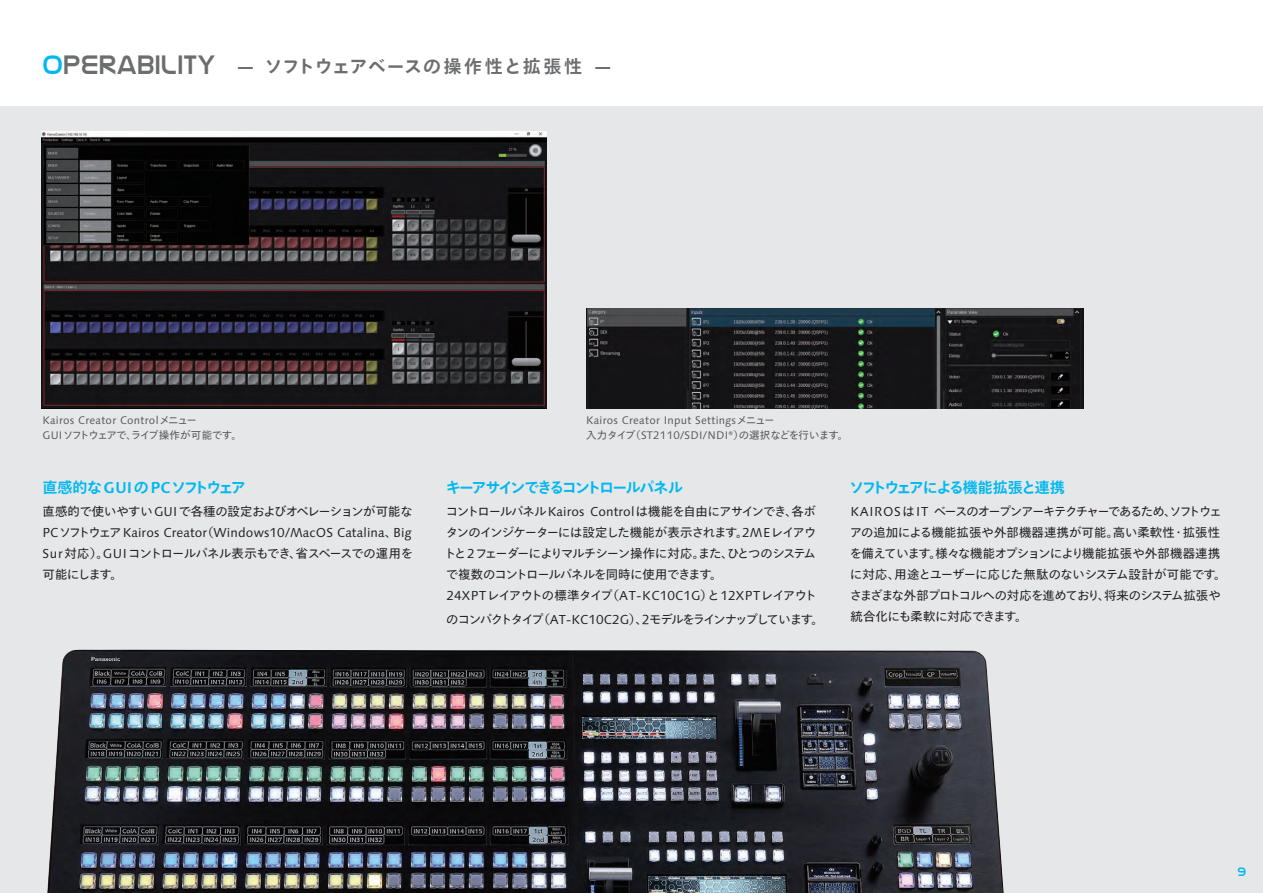
<style>
.page{position:relative;width:1263px;height:893px;background:#fff}
.page>*{position:absolute;margin:0;border:0;box-sizing:border-box;transform-origin:0 0}
.E__Head__20_Naz{font:27px "Nasalization Rg";letter-spacing:.01em;color:#6c6d70}
.日本語_大見出し_新{font:700 18px "Tazugane Gothic Std N";letter-spacing:.045em;color:#6c6d70}
.日本語_中見出し_10_14__新{font:700 15px "Tazugane Gothic Std N";letter-spacing:-.12em;color:#00b8f0}
.日本語_中見出し_10_14__新-2{font:700 15px "Tazugane Gothic Std N";letter-spacing:-.175em;color:#00b8f0}
.日本語_中見出し_10_14__新-3{font:700 15px "Tazugane Gothic Std N";letter-spacing:-.09em;color:#00b8f0}
.日本語_本文8_25_14_新{font:13.05px "Syntax Next LT Pro";letter-spacing:.01em;color:#231f20}
.日本語_本文8_25_14_新-2{font:12.3px/21px "Tazugane Gothic Std N";letter-spacing:-.06em;color:#231f20}
.日本語_本文8_25_14_新-3{font:12.3px "Tazugane Gothic Std N";letter-spacing:-.13em;color:#231f20}
.日本語_本文8_25_14_新-4{font:12.3px "Tazugane Gothic Std N";letter-spacing:-.025em;color:#231f20}
.t1{font:12.3px "Nasalization Rg";color:#00b8f0}
.日本語_写真キャプション_新{font:10.95px "Syntax Next LT Pro";letter-spacing:.025em;color:#57585a}
.日本語_写真キャプション_新-2{font:10.5px "Tazugane Gothic Std N";letter-spacing:-.06em;color:#57585a}
.s1{color:#00b8f0}
.s2{font-family:"Tazugane Gothic Std N";font-size:10.5px}
.s3{font-family:"Syntax Next LT Pro";font-size:10.95px}
.s4{font-family:"Syntax Next LT Pro";font-size:15.75px}
.s5{font-family:"Syntax Next LT Pro";font-size:13.05px}
.s6{font-family:"Tazugane Gothic Std N";font-size:12.3px}
</style>
<div class="page">
<div style="left:0;top:106px;width:1263px;height:787px;background:#e6e7e9"></div>
<img style="left:47px;top:649px;width:957px;height:244px">
<img style="left:42px;top:131px;width:504px;height:278px">
<img style="left:586px;top:309px;width:498px;height:99px">
<p class="E__Head__20_Naz" style="left:43px;top:49px;width:174px"><span class="s1">O</span>PERABILITY</p>
<p class="日本語_大見出し_新" style="left:236px;top:54px;width:378px">— ソフトウェアベースの操作性と拡張性 —</p>
<p class="日本語_写真キャプション_新" style="left:43px;top:413px;width:156px">Kairos Creator Control<span class="s2">メニュー</span></p>
<p class="日本語_写真キャプション_新-2" style="left:43px;top:428px;width:200px"><span class="s3">GUI</span>ソフトウェアで、ライブ操作が可能です。</p>
<p class="日本語_中見出し_10_14__新-2" style="left:43px;top:477px;width:205px">直感的な<span class="s4">GUI</span>の<span class="s4">PC</span>ソフトウェア</p>
<p class="日本語_本文8_25_14_新-4" style="left:43px;top:503px;width:372px">直感的で使いやすい<span class="s5">GUI</span>で各種の設定およびオペレーションが可能な</p>
<p class="日本語_本文8_25_14_新" style="left:43px;top:525px;width:370px">PC<span class="s6">ソフトウェア</span>Kairos Creator<span class="s6">（</span>Windows10/MacOS Catalina<span class="s6">、</span>Big</p>
<p class="日本語_本文8_25_14_新-2" style="left:43px;top:544px;width:372px"><span class="s5">Sur</span> 対応）。<span class="s5">GUI</span>コントロールパネル表示もでき、省スペースでの運用を可能にします。</p>
<p class="日本語_写真キャプション_新" style="left:586px;top:413px;width:190px">Kairos Creator Input Settings<span class="s2">メニュー</span></p>
<p class="日本語_写真キャプション_新-2" style="left:586px;top:428px;width:263px">入力タイプ（<span class="s3">ST2110/SDI/NDI®</span>）の選択などを行います。</p>
<p class="日本語_中見出し_10_14__新" style="left:446px;top:477px;width:238px">キーアサインできるコントロールパネル</p>
<p class="日本語_本文8_25_14_新-2" style="left:444px;top:502px;width:374px;text-align:justify">コントロールパネル<span class="s5">Kairos Control</span>は機能を自由にアサインでき、各ボタンのインジケーターには設定した機能が表示されます。<span class="s5">2ME</span>レイアウトと<span class="s5">2</span>フェーダーによりマルチシーン操作に対応。また、ひとつのシステムで複数のコントロールパネルを同時に使用できます。</p>
<p class="日本語_本文8_25_14_新" style="left:446px;top:588px;width:372px">24XPT<span class="s6">レイアウトの標準タイプ（</span>AT-KC10C1G<span class="s6">）と</span>12XPT<span class="s6">レイアウト</span></p>
<p class="日本語_本文8_25_14_新-3" style="left:446px;top:610px;width:379px">のコンパクトタイプ（<span class="s5">AT-KC10C2G</span>）、２モデルをラインナップしています。</p>
<p class="日本語_中見出し_10_14__新-3" style="left:849px;top:477px;width:217px">ソフトウェアによる機能拡張と連携</p>
<p class="日本語_本文8_25_14_新-2" style="left:850px;top:502px;width:378px"><span class="s5">KA I ROS</span> は <span class="s5">I T</span> ベースのオープンアーキテクチャーであるため、ソフトウェアの追加による機能拡張や外部機器連携が可能。高い柔軟性・拡張性を備えています。様々な機能オプションにより機能拡張や外部機器連携に対応、用途とユーザーに応じた無駄のないシステム設計が可能です。さまざまな外部プロトコルへの対応を進めており、将来のシステム拡張や統合化にも柔軟に対応できます。</p>
<p class="t1" style="left:1237px;top:864px;width:10px">9</p>
</div>
